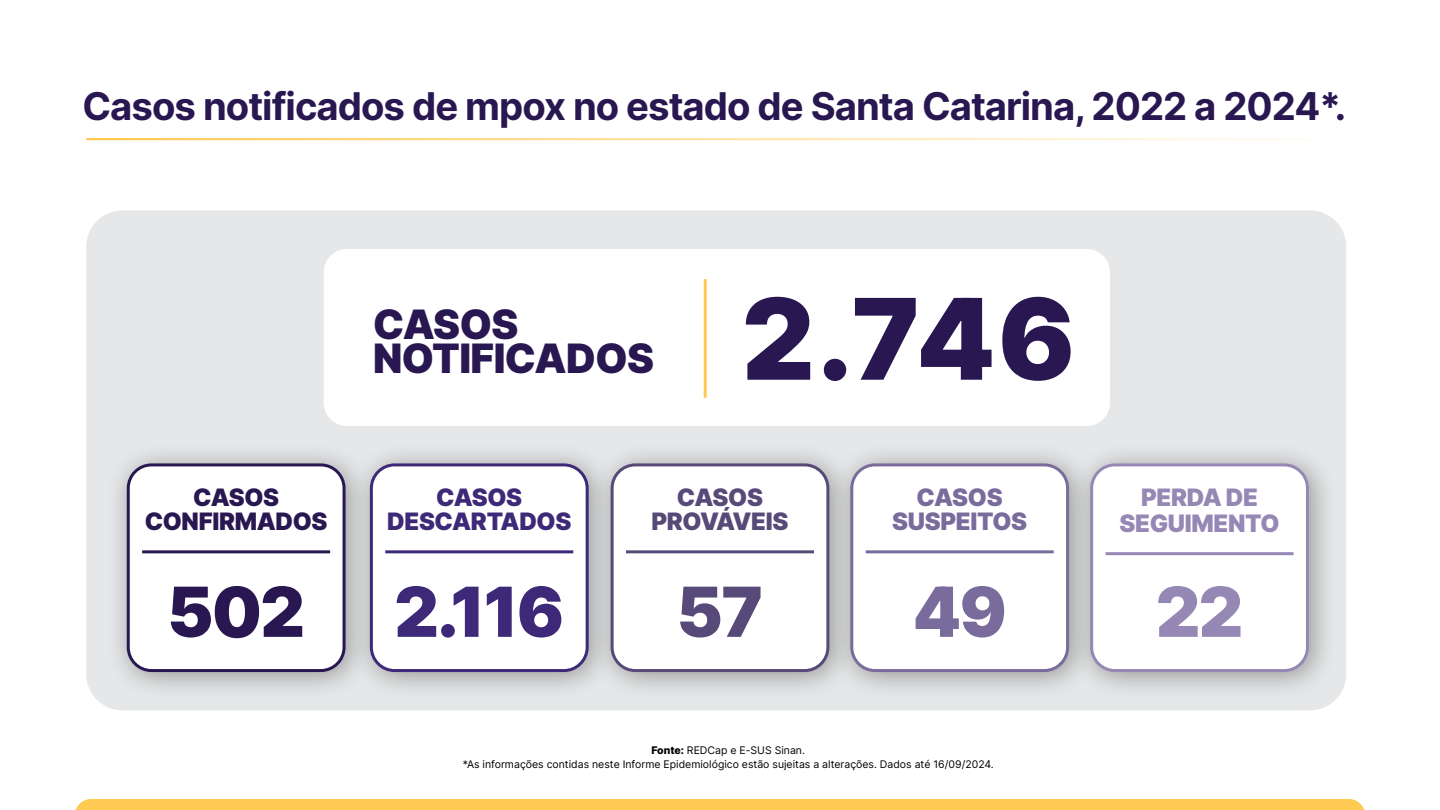
<style>
.page{position:relative;width:1440px;height:810px;background:#fff}
.page>*{position:absolute;margin:0;border:0;box-sizing:border-box;transform-origin:0 0}
.t1{font:900 112.5px "Inter";color:#291751}
.t2{font:900 69px "Inter";color:#3e2878}
.t3{font:900 69px "Inter";color:#291751}
.t4{font:900 69px "Inter";color:#574978}
.t5{font:900 69px "Inter";color:#796b9c}
.t6{font:900 69px "Inter";color:#9588b5}
.t7{font:900 40.5px/34.5px "Inter";letter-spacing:-.015em;color:#291751}
.t8{font:700 38.25px "Inter";letter-spacing:-.025em;color:#291751}
.t9{font:900 24px/26.2px "Inter";letter-spacing:-.015em;color:#9588b5;text-align:center}
.t10{font:900 24px/24px "Inter";letter-spacing:-.015em;color:#291751;text-align:center}
.t11{font:900 24px/24px "Inter";letter-spacing:-.015em;color:#3e2878;text-align:center}
.t12{font:900 24px/24px "Inter";letter-spacing:-.015em;color:#574978;text-align:center}
.t13{font:900 24px/24px "Inter";letter-spacing:-.015em;color:#796b9c;text-align:center}
.t14{font:10.5px/14.2px "Inter";color:#000;text-align:center}
.s1{font-weight:800}
</style>
<div class="page">
<div style="left:86px;top:210px;width:1260px;height:500px;background:#e6e7e8;border-radius:36px"></div>
<div style="left:324px;top:249px;width:786px;height:177px;background:#fff;border-radius:23px"></div>
<div style="left:76px;top:799px;width:1288px;height:11px;background:#ffca52"></div>
<hr style="left:704px;top:279px;width:3px;height:119px;background:#ffca52">
<div style="left:589px;top:442px;width:269px;height:259px;background:#000;opacity:.35"></div>
<div style="left:612px;top:465px;width:216px;height:206px;background:#fff;border-radius:23px"></div>
<div style="left:611px;top:463px;width:218px;height:209px;border:3px solid #574978;border-radius:23px"></div>
<hr style="left:626px;top:550px;width:188px;height:3px;background:#574978">
<div style="left:829px;top:442px;width:269px;height:259px;background:#000;opacity:.35"></div>
<div style="left:852px;top:465px;width:216px;height:206px;background:#fff;border-radius:23px"></div>
<div style="left:850px;top:463px;width:219px;height:209px;border:3px solid #796b9c;border-radius:23px"></div>
<hr style="left:866px;top:550px;width:188px;height:3px;background:#796b9c">
<div style="left:105px;top:442px;width:270px;height:259px;background:#000;opacity:.35"></div>
<div style="left:128px;top:465px;width:216px;height:206px;background:#fff;border-radius:23px"></div>
<div style="left:127px;top:463px;width:219px;height:209px;border:3px solid #291751;border-radius:23px"></div>
<hr style="left:142px;top:550px;width:188px;height:3px;background:#291751">
<div style="left:348px;top:442px;width:270px;height:259px;background:#000;opacity:.35"></div>
<div style="left:371px;top:465px;width:216px;height:206px;background:#fff;border-radius:23px"></div>
<div style="left:370px;top:463px;width:219px;height:209px;border:3px solid #3e2878;border-radius:23px"></div>
<hr style="left:385px;top:550px;width:188px;height:3px;background:#3e2878">
<div style="left:1069px;top:442px;width:269px;height:259px;background:#000;opacity:.35"></div>
<div style="left:1092px;top:465px;width:215px;height:206px;background:#fff;border-radius:23px"></div>
<div style="left:1090px;top:463px;width:219px;height:209px;border:3px solid #9588b5;border-radius:23px"></div>
<hr style="left:1106px;top:552px;width:188px;height:3px;background:#9588b5">
<hr style="left:86px;top:138px;width:1260px;height:2px;background:#ffca52">
<h3 class="t8" style="left:82px;top:79px;width:1265px">Casos notificados de mpox no estado de Santa Catarina, 2022 a 2024*.</h3>
<h3 class="t10" style="left:145px;top:485px;width:184px">CASOS<br>CONFIRMADOS</h3>
<h3 class="t7" style="left:373px;top:306px;width:282px">CASOS<br>NOTIFICADOS</h3>
<h1 class="t1" style="left:742px;top:257px;width:335px">2.746</h1>
<h3 class="t11" style="left:387px;top:485px;width:186px">CASOS<br>DESCARTADOS</h3>
<h3 class="t12" style="left:652px;top:485px;width:138px">CASOS<br>PROVÁVEIS</h3>
<h3 class="t13" style="left:892px;top:485px;width:137px">CASOS<br>SUSPEITOS</h3>
<h2 class="t3" style="left:167px;top:562px;width:139px">502</h2>
<h2 class="t2" style="left:394px;top:562px;width:171px">2.116</h2>
<h2 class="t4" style="left:677px;top:562px;width:88px">57</h2>
<h2 class="t5" style="left:913px;top:562px;width:95px">49</h2>
<p class="t14" style="left:463px;top:743px;width:533px"><span class="s1">Fonte:</span> REDCap e E-SUS Sinan.<br>*As informações contidas neste Informe Epidemiológico estão sujeitas a alterações. Dados até 16/09/2024.</p>
<h3 class="t9" style="left:1119px;top:484px;width:162px">PERDA DE<br>SEGUIMENTO</h3>
<h2 class="t6" style="left:1156px;top:562px;width:89px">22</h2>
</div>
